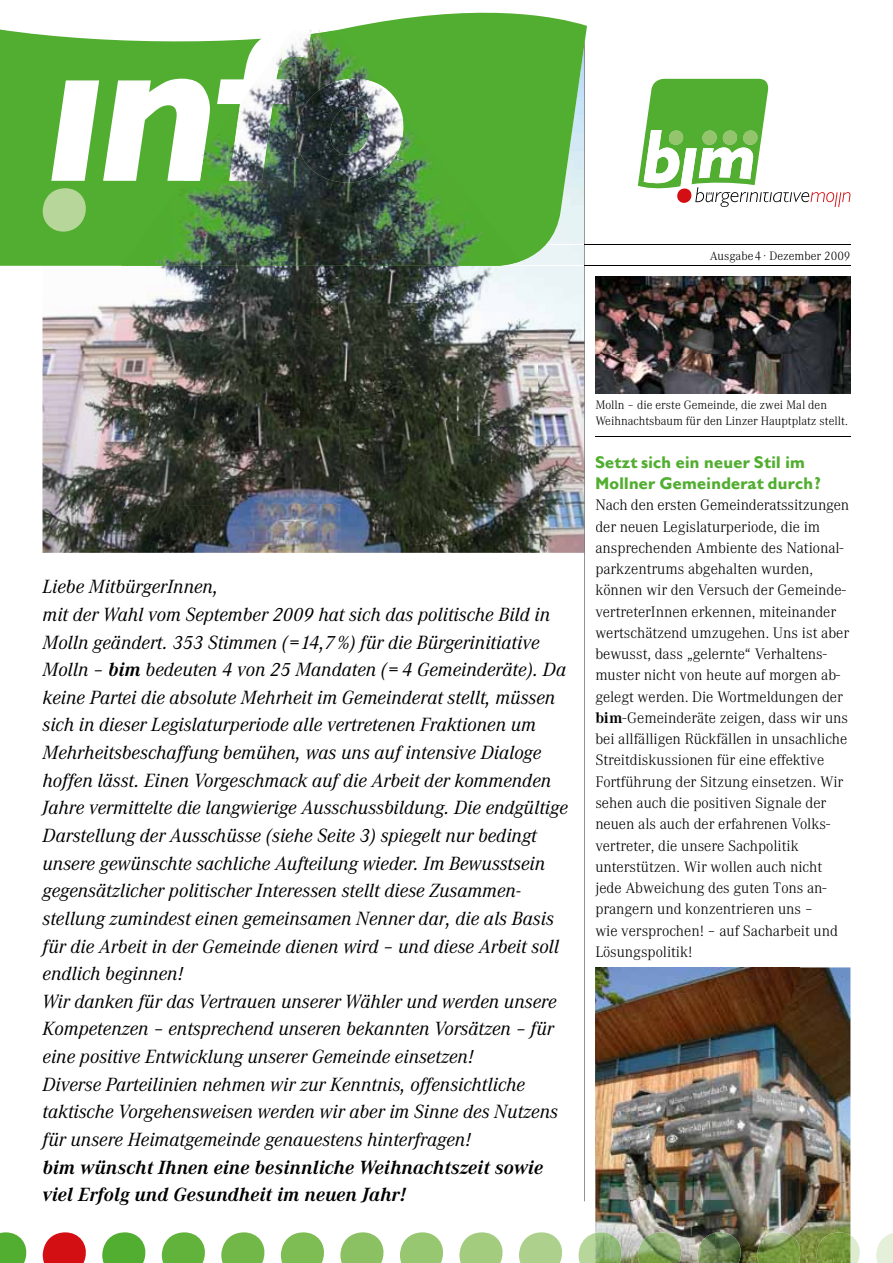
<style>
.page{position:relative;width:893px;height:1263px;background:#fff}
.page>*{position:absolute;margin:0;border:0;box-sizing:border-box;transform-origin:0 0}
.t1{font:italic 18.75px/27.6px "Corporate ABQ";color:#000}
.t2{font:italic 700 18.75px/27.6px "Corporate ABQ";color:#000}
.t3{font:700 16.5px/21.3px "Gill Sans BQ";color:#51ae30}
.t4{font:300 15px/21.3px "Corporate ABQ";color:#000}
.t5{font:300 12px/15.9px "Corporate ABQ";color:#000}
.s1{font-weight:700}
</style>
<div class="page">
<img style="left:540px;top:266px;width:44px;height:287px">
<img style="left:43px;top:266px;width:295px;height:238px">
<img style="left:338px;top:266px;width:202px;height:287px">
<img style="left:43px;top:504px;width:298px;height:49px">
<img style="left:595px;top:276px;width:256px;height:117px">
<hr style="left:585px;top:244px;width:265px;height:1px;background:#000">
<svg style="left:638px;top:79px;width:212px;height:128px"></svg>
<hr style="left:585px;top:266px;width:265px;height:1px;background:#000">
<img style="left:595px;top:967px;width:255px;height:296px">
<svg style="left:43px;top:1232px;width:43px;height:31px"></svg>
<svg style="left:0;top:1232px;width:27px;height:31px"></svg>
<svg style="left:102px;top:1232px;width:44px;height:31px"></svg>
<svg style="left:162px;top:1232px;width:43px;height:31px"></svg>
<svg style="left:221px;top:1232px;width:44px;height:31px"></svg>
<svg style="left:281px;top:1232px;width:43px;height:31px"></svg>
<svg style="left:340px;top:1232px;width:44px;height:31px"></svg>
<svg style="left:400px;top:1232px;width:43px;height:31px"></svg>
<svg style="left:459px;top:1232px;width:44px;height:31px"></svg>
<svg style="left:519px;top:1232px;width:43px;height:31px"></svg>
<svg style="left:578px;top:1233px;width:17px;height:30px"></svg>
<img style="left:595px;top:1232px;width:29px;height:31px">
<img style="left:638px;top:1232px;width:46px;height:31px">
<img style="left:698px;top:1232px;width:45px;height:31px">
<img style="left:757px;top:1232px;width:46px;height:31px">
<svg style="left:850px;top:1235px;width:10px;height:28px"></svg>
<img style="left:817px;top:1232px;width:33px;height:31px">
<svg style="left:876px;top:1233px;width:17px;height:30px"></svg>
<svg style="left:584px;top:266px;width:2px;height:935px"></svg>
<svg style="left:0;top:12px;width:587px;height:254px;fill:#51ae30"></svg>
<svg style="left:43px;top:188px;width:45px;height:44px;background:#9dcb7f"></svg>
<svg style="left:51px;top:79px;width:159px;height:102px"></svg>
<svg style="left:217px;top:31px;width:12px;height:99px"></svg>
<img style="left:293px;top:30px;width:40px;height:1px">
<img style="left:520px;top:261px;width:4px;height:4px">
<img style="left:311px;top:31px;width:100px;height:93px">
<img style="left:220px;top:104px;width:49px;height:162px">
<img style="left:170px;top:130px;width:51px;height:136px">
<img style="left:269px;top:181px;width:51px;height:85px">
<img style="left:371px;top:124px;width:100px;height:142px">
<div style="left:121px;top:198px;width:50px;height:68px;background:#51ad30"></div>
<img style="left:320px;top:183px;width:51px;height:83px">
<div style="left:470px;top:198px;width:50px;height:68px;background:#51ac30"></div>
<img style="left:183px;top:152px;width:21px;height:29px">
<img style="left:229px;top:31px;width:82px;height:150px">
<img style="left:296px;top:79px;width:107px;height:104px">
<hr style="left:595px;top:436px;width:255px;height:1px;background:#000">
<p class="t5" style="left:710px;top:248px;width:142px">Ausgabe 4 · Dezember 2009</p>
<p class="t1" style="left:43px;top:573px;width:527px">Liebe MitbürgerInnen,<br>mit der Wahl vom September 2009 hat sich das politische Bild in Molln geändert. 353 Stimmen (= 14,7 %) für die Bürgerinitiative Molln – <span class="s1">bim</span> bedeuten 4 von 25 Mandaten (= 4 Gemeinderäte). Da keine Partei die absolute Mehrheit im Gemeinderat stellt, müssen sich in dieser Legislaturperiode alle vertretenen Fraktionen um Mehrheitsbeschaffung bemühen, was uns aufintensive Dialoge hoffen lässt. Einen Vorgeschmack aufdie Arbeit der kommenden Jahre vermittelte die langwierige Ausschussbildung. Die endgültige Darstellung der Ausschüsse (siehe Seite 3) spiegelt nur bedingt unsere gewünschte sachliche Aufteilung wieder. Im Bewusstsein gegensätzlicher politischer Interessen stellt diese Zusammen&shy;stellung zumindest einen gemeinsamen Nenner dar, die als Basis für die Arbeit in der Gemeinde dienen wird – und diese Arbeit soll endlich beginnen!<br>Wir danken für das Vertrauen unserer Wähler und werden unsere Kompetenzen – entsprechend unseren bekannten Vorsätzen – für eine positive Entwicklung unserer Gemeinde einsetzen!<br>Diverse Parteilinien nehmen wir zur Kenntnis, offensichtliche taktische Vorgehensweisen werden wir aber im Sinne des Nutzens für unsere Heimatgemeinde genauestens hinterfragen!</p>
<p class="t2" style="left:43px;top:1153px;width:502px">bim wünscht Ihnen eine besinnliche Weihnachtszeit sowie viel Erfolg und Gesundheit im neuen Jahr!</p>
<p class="t5" style="left:595px;top:397px;width:254px">Molln – die erste Gemeinde, die zwei Mal den<br>Weihnachtsbaum für den Linzer Hauptplatz stellt.</p>
<p class="t3" style="left:595px;top:452px;width:227px">Setzt sich ein neuer Stil im<br>Mollner Gemeinderat durch?</p>
<p class="t4" style="left:595px;top:495px;width:255px">Nach den ersten Gemeinderatssitzungen der neuen Legislaturperiode, die im ansprechenden Ambiente des National&shy;parkzentrums abgehalten wurden, können wir den Versuch der Gemeinde&shy;vertreterInnen erkennen, miteinander wertschätzend umzugehen. Uns ist aber bewusst, dass „gelernte“ Verhaltens&shy;muster nicht von heute auf morgen ab&shy;gelegt werden. Die Wortmeldungen der <span class="s1">bim</span>-Gemeinderäte zeigen, dass wir uns bei allfälligen Rückfällen in unsachliche Streitdiskussionen für eine effektive Fortführung der Sitzung einsetzen. Wir sehen auch die positiven Signale der neuen als auch der erfahrenen Volks&shy;vertreter, die unsere Sachpolitik unterstützen. Wir wollen auch nicht jede Abweichung des guten Tons an&shy;prangern und konzentrieren uns –<br>wie versprochen! – auf Sacharbeit und Lösungspolitik!</p>
</div>
